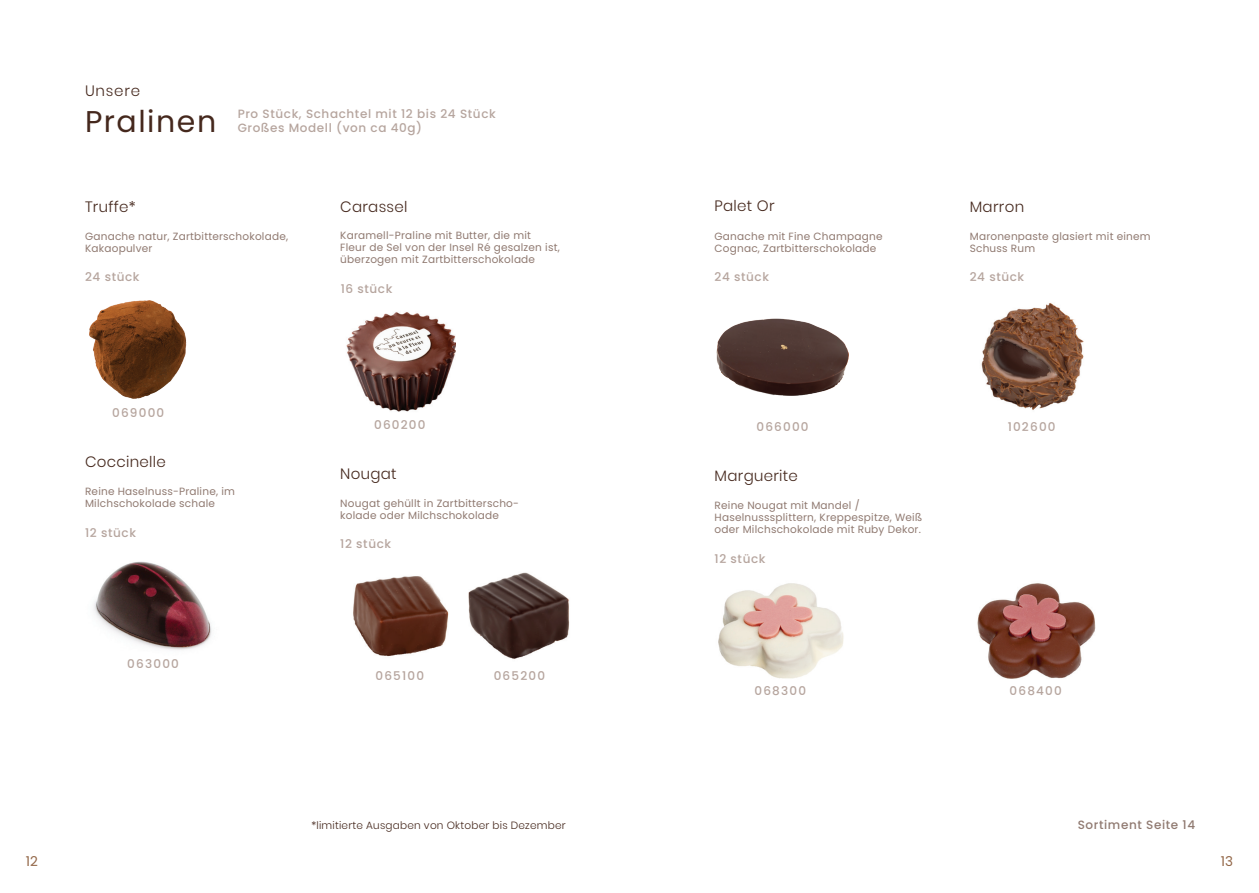
<style>
.page{position:relative;width:1259px;height:893px;background:#fff}
.page>*{position:absolute;margin:0;border:0;box-sizing:border-box;transform-origin:0 0}
.t1{font:30px "Poppins";letter-spacing:.05em;color:#45281d}
.t2{font:300 15px "Poppins";letter-spacing:.02em;color:#45281d}
.t3{font:13.5px "Poppins";color:#926647}
.t4{font:500 12px "Poppins";letter-spacing:.05em;color:#b6a59e}
.t5{font:500 12px "Poppins";letter-spacing:.05em;color:#907a71}
.t6{font:10.5px/12px "Poppins";letter-spacing:.02em;color:#907a71}
.t7{font:300 10.5px "Poppins";letter-spacing:.02em;color:#45281d}
</style>
<div class="page">
<img style="left:89px;top:300px;width:98px;height:98px">
<img style="left:346px;top:312px;width:109px;height:100px">
<img style="left:94px;top:561px;width:118px;height:89px">
<img style="left:353px;top:572px;width:217px;height:87px">
<img style="left:716px;top:319px;width:132px;height:76px">
<img style="left:718px;top:583px;width:126px;height:96px">
<img style="left:977px;top:583px;width:119px;height:96px">
<img style="left:981px;top:303px;width:103px;height:107px">
<p class="t2" style="left:85px;top:82px;width:56px">Unsere</p>
<p class="t1" style="left:85px;top:104px;width:133px">Pralinen</p>
<p class="t4" style="left:238px;top:106px;width:260px">Pro Stück, Schachtel mit 12 bis 24 Stück</p>
<p class="t4" style="left:238px;top:121px;width:186px">Großes Modell (von ca 40g)</p>
<p class="t2" style="left:85px;top:198px;width:52px">Truffe*</p>
<p class="t6" style="left:85px;top:230px;width:205px">Ganache natur, Zartbitterschokolade,<br>Kakaopulver</p>
<p class="t4" style="left:85px;top:270px;width:56px">24 stück</p>
<p class="t4" style="left:112px;top:406px;width:54px">069000</p>
<p class="t2" style="left:85px;top:453px;width:82px">Coccinelle</p>
<p class="t6" style="left:85px;top:485px;width:151px">Reine Haselnuss-Praline, im<br>Milchschokolade schale</p>
<p class="t4" style="left:85px;top:525px;width:52px">12 stück</p>
<p class="t4" style="left:127px;top:657px;width:53px">063000</p>
<p class="t2" style="left:340px;top:198px;width:69px">Carassel</p>
<p class="t6" style="left:340px;top:230px;width:221px">Karamell-Praline mit Butter, die mit<br>Fleur de Sel von der Insel Ré gesalzen ist, überzogen mit Zartbitterschokolade</p>
<p class="t4" style="left:341px;top:282px;width:53px">16 stück</p>
<p class="t4" style="left:374px;top:418px;width:53px">060200</p>
<p class="t2" style="left:340px;top:465px;width:58px">Nougat</p>
<p class="t6" style="left:340px;top:497px;width:180px">Nougat gehüllt in Zartbitterscho&shy;kolade oder Milchschokolade</p>
<p class="t4" style="left:340px;top:537px;width:52px">12 stück</p>
<p class="t4" style="left:375px;top:669px;width:50px">065100</p>
<p class="t4" style="left:494px;top:669px;width:53px">065200</p>
<p class="t7" style="left:311px;top:819px;width:256px">*limitierte Ausgaben von Oktober bis Dezember</p>
<p class="t2" style="left:714px;top:197px;width:62px">Palet Or</p>
<p class="t6" style="left:714px;top:230px;width:169px">Ganache mit Fine Champagne<br>Cognac, Zartbitterschokolade</p>
<p class="t4" style="left:714px;top:270px;width:56px">24 stück</p>
<p class="t4" style="left:969px;top:270px;width:56px">24 stück</p>
<p class="t2" style="left:969px;top:198px;width:56px">Marron</p>
<p class="t6" style="left:969px;top:230px;width:182px">Maronenpaste glasiert mit einem<br>Schuss Rum</p>
<p class="t4" style="left:756px;top:420px;width:54px">066000</p>
<p class="t2" style="left:714px;top:467px;width:85px">Marguerite</p>
<p class="t6" style="left:714px;top:500px;width:209px">Reine Nougat mit Mandel /<br>Haselnusssplittern, Kreppespitze, Weiß oder Milchschokolade mit Ruby Dekor.</p>
<p class="t4" style="left:714px;top:552px;width:52px">12 stück</p>
<p class="t4" style="left:1007px;top:420px;width:49px">102600</p>
<p class="t4" style="left:754px;top:683px;width:53px">068300</p>
<p class="t4" style="left:1009px;top:683px;width:54px">068400</p>
<p class="t5" style="left:1077px;top:818px;width:119px">Sortiment Seite 14</p>
<p class="t3" style="left:26px;top:853px;width:14px">12</p>
<p class="t3" style="left:1221px;top:853px;width:14px">13</p>
</div>
